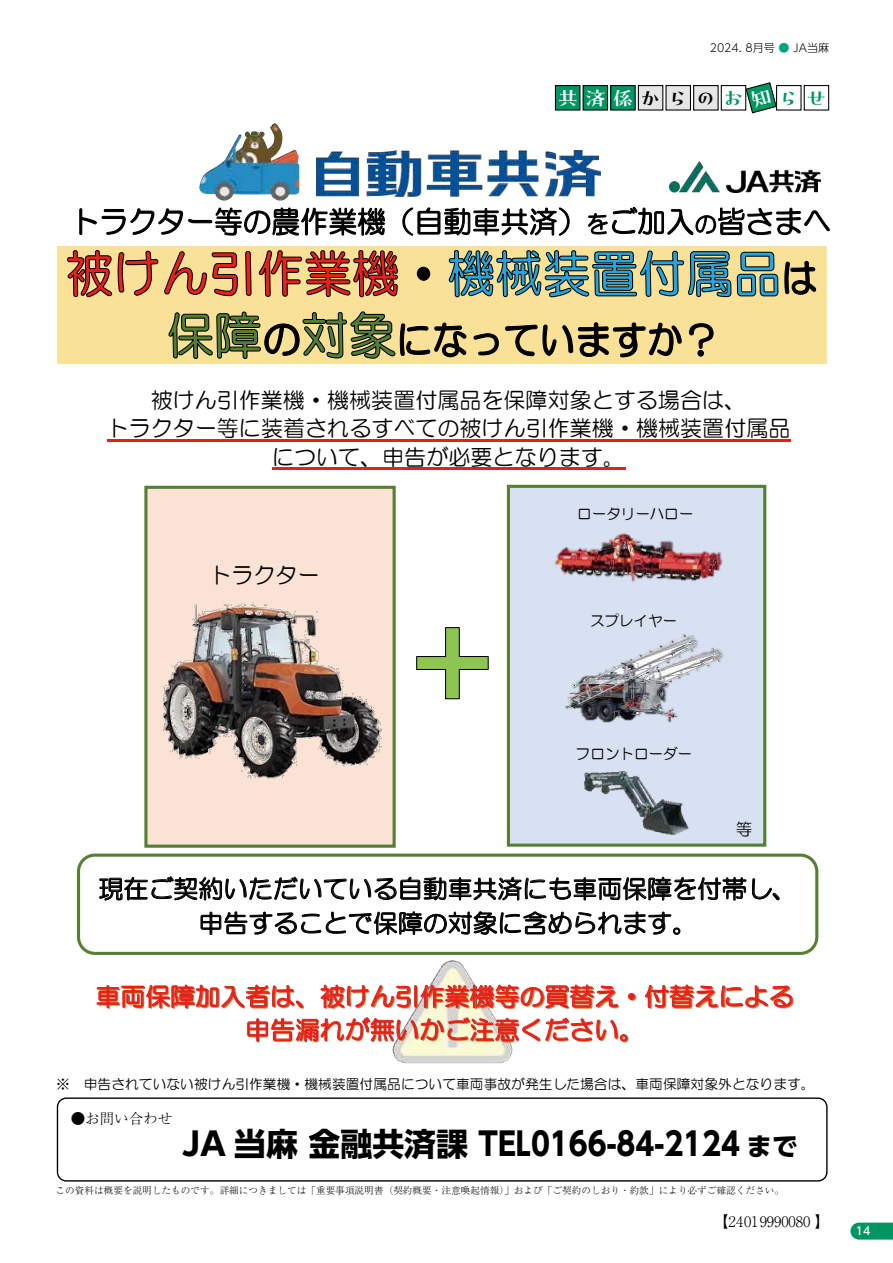
<style>
.page{position:relative;width:893px;height:1263px;background:#fff}
.page>*{position:absolute;margin:0;border:0;box-sizing:border-box;transform-origin:0 0}
.t1{font:700 31.95px "UD Shin Go Pr 6";color:#000}
.t2{font:700 25.5px "UD Shin Go Pr 6";color:#000}
.t3{font:24.75px/34.5px "HG Maru Gothic MPRO";letter-spacing:.005em;color:#000;text-align:center}
.t4{font:24.75px/33.3px "HG Maru Gothic MPRO";letter-spacing:.005em;color:#e7211a;text-align:center}
.t5{font:22.05px/28.7px "HG Maru Gothic MPRO";color:#000;text-align:center}
.t6{font:21.3px "P Kokon Min 2 B";letter-spacing:.3em;color:#fff}
.t7{font:21.3px "P Kokon Min 2 B";color:#009661}
.t8{font:16.5px "HG Maru Gothic MPRO";color:#000}
.t9{font:14.55px "HG Maru Gothic MPRO";color:#000}
.t10{font:300 14.55px "Ryumin Pr 6";color:#000}
.t11{font:13.8px "HG Maru Gothic MPRO";color:#000}
.t12{font:300 11.1px "UD Shin Go Pr 6";color:#000}
.t13{font:500 11.1px "UD Shin Go Pr 6";color:#fff}
.t14{font:300 9.6px "Ryumin Pr 6";color:#000}
.s1{color:#00a67b}
.s2{color:#000}
.s3{color:#009661}
</style>
<div class="page">
<img style="left:392px;top:1044px;width:121px;height:20px">
<div style="left:57px;top:1097px;width:771px;height:84px;border:1px solid #000;border-radius:9px"></div>
<svg style="left:68px;top:162px;width:762px;height:308px"></svg>
<img style="left:313px;top:150px;width:291px;height:51px">
<img style="left:199px;top:123px;width:101px;height:77px">
<hr style="left:107px;top:439px;width:684px;height:2px;background:#e7211a">
<hr style="left:272px;top:468px;width:353px;height:2px;background:#e7211a">
<svg style="left:416px;top:627px;width:73px;height:73px"></svg>
<div style="left:508px;top:486px;width:257px;height:359px;background:#d8e1f1"></div>
<div style="left:507px;top:485px;width:259px;height:362px;border:3px solid #547f35"></div>
<img style="left:554px;top:533px;width:169px;height:49px">
<img style="left:564px;top:633px;width:160px;height:90px">
<div style="left:146px;top:487px;width:248px;height:359px;background:#fae3d5"></div>
<div style="left:144px;top:486px;width:252px;height:362px;border:3px solid #547f35"></div>
<img style="left:163px;top:602px;width:219px;height:177px">
<div style="left:77px;top:853px;width:741px;height:102px;border:3px solid #547f35;border-radius:16px"></div>
<svg style="left:99px;top:876px;width:680px;height:59px"></svg>
<svg style="left:645px;top:984px;width:148px;height:24px"></svg>
<img style="left:257px;top:1042px;width:370px;height:2px">
<svg style="left:96px;top:951px;width:539px;height:91px"></svg>
<img style="left:584px;top:771px;width:105px;height:64px">
<div style="left:555px;top:86px;width:25px;height:24px;background:#009661"></div>
<div style="left:555px;top:85px;width:25px;height:26px;border:1px solid #000"></div>
<div style="left:583px;top:86px;width:25px;height:24px;background:#009661"></div>
<div style="left:583px;top:85px;width:25px;height:26px;border:1px solid #000"></div>
<div style="left:611px;top:86px;width:24px;height:24px;background:#009661"></div>
<div style="left:610px;top:85px;width:26px;height:26px;border:1px solid #000"></div>
<div style="left:638px;top:86px;width:25px;height:24px;background:#e6e6e6"></div>
<div style="left:638px;top:85px;width:25px;height:26px;border:1px solid #000"></div>
<div style="left:666px;top:86px;width:24px;height:24px;background:#e6e6e6"></div>
<div style="left:665px;top:85px;width:26px;height:26px;border:1px solid #000"></div>
<svg style="left:746px;top:83px;width:30px;height:30px"></svg>
<div style="left:746px;top:82px;width:31px;height:31px;border:1px solid #000;border-radius:6px"></div>
<div style="left:694px;top:86px;width:24px;height:24px;background:#e6e6e6"></div>
<div style="left:693px;top:85px;width:26px;height:26px;border:1px solid #000"></div>
<div style="left:776px;top:85px;width:25px;height:26px;border:1px solid #000"></div>
<div style="left:721px;top:85px;width:25px;height:26px;border:1px solid #000"></div>
<div style="left:804px;top:85px;width:25px;height:26px;border:1px solid #000"></div>
<svg style="left:850px;top:1222px;width:43px;height:19px"></svg>
<svg style="left:751px;top:88px;width:21px;height:21px"></svg>
<p class="t12" style="left:710px;top:39px;width:121px">2024. 8月号 <span class="s1">●</span> JA当麻</p>
<p class="t6" style="left:557px;top:87px;width:189px">共済係<span class="s2">からの</span><span class="s3">お</span></p>
<p class="t7" style="left:778px;top:87px;width:50px">らせ</p>
<p class="t5" style="left:107px;top:385px;width:685px">被けん引作業機・機械装置付属品を保障対象とする場合は、<br>トラクター等に装着されるすべての被けん引作業機・機械装置付属品について、申告が必要となります。</p>
<p class="t5" style="left:209px;top:560px;width:112px">トラクター</p>
<p class="t9" style="left:577px;top:507px;width:118px">ロータリーハロー</p>
<p class="t9" style="left:590px;top:613px;width:89px">スプレイヤー</p>
<p class="t9" style="left:576px;top:746px;width:118px">フロントローダー</p>
<p class="t8" style="left:736px;top:821px;width:18px">等</p>
<p class="t3" style="left:99px;top:871px;width:700px">現在ご契約いただいている自動車共済にも車両保障を付帯し、申告することで保障の対象に含められます。</p>
<p class="t11" style="left:56px;top:1077px;width:15px">※</p>
<p class="t4" style="left:95px;top:980px;width:699px">車両保障加入者は、被けん引作業機等の買替え・付替えによる申告漏れが無いかご注意ください。</p>
<p class="t11" style="left:84px;top:1077px;width:732px">申告されていない被けん引作業機・機械装置付属品について車両事故が発生した場合は、車両保障対象外となります。</p>
<p class="t10" style="left:71px;top:1107px;width:103px">●お問い合わせ</p>
<h1 class="t1" style="left:182px;top:1117px;width:559px">JA 当麻金融共済課 TEL0166-84-2124</h1>
<p class="t2" style="left:746px;top:1125px;width:53px">まで</p>
<p class="t14" style="left:56px;top:1183px;width:730px">この資料は概要を説明したものです。詳細につきましては「重要事項説明書（契約概要・注意喚起情報）」および「ご契約のしおり・約款」により必ずご確認ください。</p>
<p class="t10" style="left:714px;top:1210px;width:117px">】24019990080 【</p>
<p class="t13" style="left:856px;top:1222px;width:16px">14</p>
</div>
